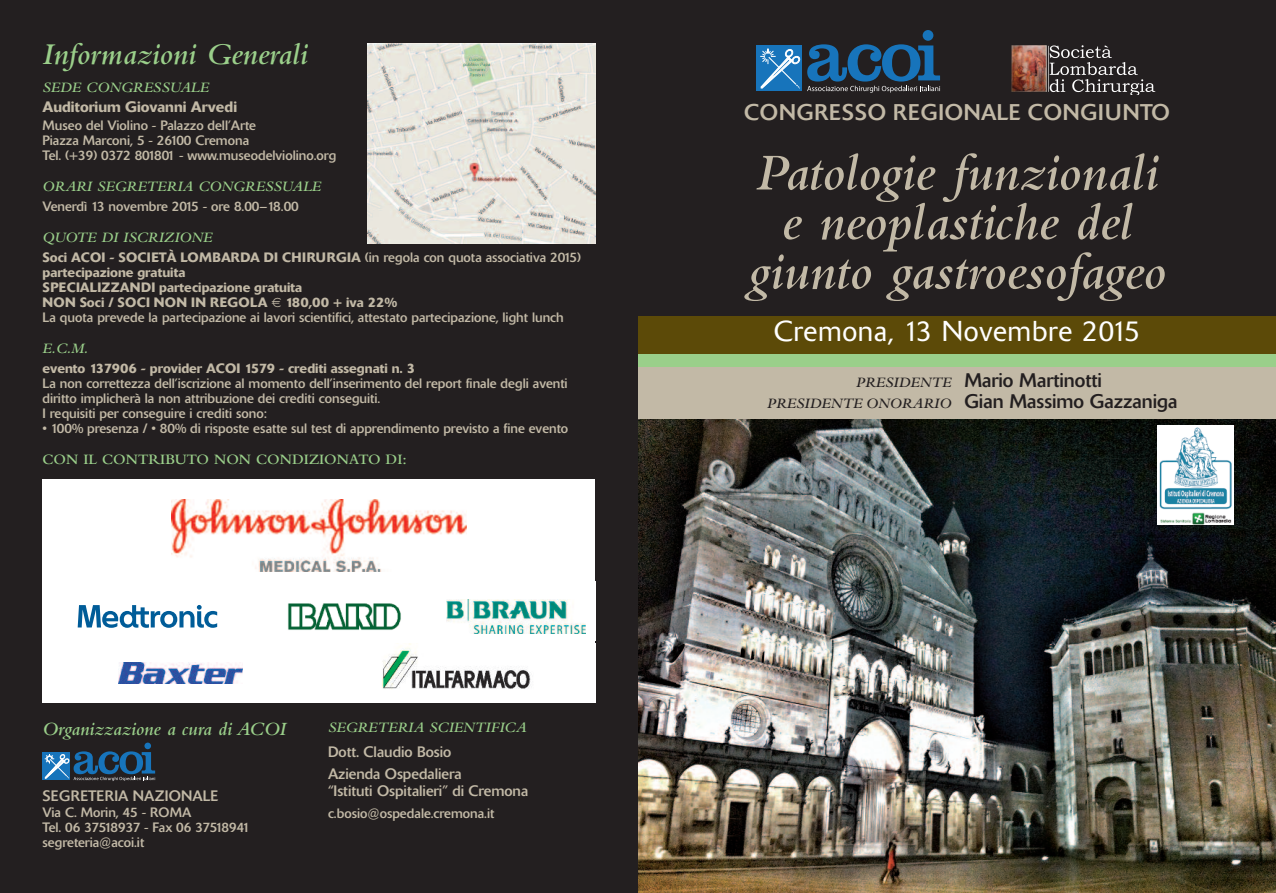
<style>
.page{position:relative;width:1276px;height:893px;background:#fff}
.page>*{position:absolute;margin:0;border:0;box-sizing:border-box;transform-origin:0 0}
.t1{font:italic 600 54px/49.5px "Bembo";color:#c2b9a6;text-align:center}
.t2{font:italic 600 31.5px "Bembo";color:#9acf8a}
.t3{font:300 28.5px "Delta";letter-spacing:.025em;color:#fff}
.t4{font:22.5px "Delta";letter-spacing:.035em;color:#c2b9a6}
.t5{font:19.5px/21px "Delta";color:#231f20}
.t6{font:italic 600 19.5px "Bembo";color:#9acf8a}
.t7{font:italic 600 15px "Bembo";color:#9acf8a}
.t8{font:15px/22.5px "Delta";color:#c2b9a6}
.t9{font:600 15px "Bembo";color:#9acf8a}
.t10{font:500 15px "Delta";color:#c2b9a6}
.t11{font:15px "Delta";letter-spacing:.02em;color:#c2b9a6}
.t12{font:13.5px/15px "Delta";color:#c2b9a6}
.t13{font:500 13.5px/15px "Delta";color:#c2b9a6}
.s1{font-weight:400}
.s2{font-family:"Bembo";font-weight:600;font-style:italic;font-size:15px}
</style>
<div class="page">
<div style="left:638px;top:351px;width:638px;height:17px;background:#9acf8a"></div>
<div style="left:638px;top:313px;width:638px;height:40px;background:#5c4a08"></div>
<div style="left:638px;top:0;width:638px;height:316px;background:#231f20"></div>
<div style="left:0;top:0;width:638px;height:893px;background:#231f20"></div>
<img style="left:638px;top:419px;width:638px;height:474px">
<div style="left:638px;top:367px;width:638px;height:52px;background:#c2b9a6"></div>
<div style="left:756px;top:46px;width:46px;height:45px;background:#1774bb"></div>
<svg style="left:760px;top:48px;width:41px;height:41px"></svg>
<svg style="left:807px;top:30px;width:133px;height:63px"></svg>
<img style="left:1048px;top:46px;width:11px;height:46px">
<div style="left:43px;top:752px;width:27px;height:28px;background:#1774bb"></div>
<svg style="left:44px;top:743px;width:112px;height:38px"></svg>
<img style="left:1157px;top:426px;width:76px;height:99px">
<img style="left:367px;top:44px;width:228px;height:200px">
<div style="left:43px;top:479px;width:552px;height:223px;background:#fff"></div>
<img style="left:172px;top:500px;width:294px;height:72px">
<img style="left:288px;top:603px;width:113px;height:27px">
<svg style="left:78px;top:605px;width:139px;height:23px"></svg>
<img style="left:446px;top:599px;width:139px;height:34px">
<div style="left:43px;top:643px;width:276px;height:60px;background:#fff"></div>
<img style="left:118px;top:663px;width:125px;height:20px">
<div style="left:320px;top:643px;width:275px;height:60px;background:#fff"></div>
<img style="left:382px;top:643px;width:149px;height:46px">
<h2 class="t2" style="left:43px;top:43px;width:267px">Informazioni Generali</h2>
<p class="t7" style="left:43px;top:82px;width:168px">SEDE CONGRESSUALE</p>
<p class="t10" style="left:43px;top:101px;width:196px">Auditorium Giovanni Arvedi</p>
<p class="t12" style="left:43px;top:119px;width:295px">Museo del Violino - Palazzo dell’Arte<br>Piazza Marconi, 5 - 26100 Cremona<br>Tel. (+39) 0372 801801 - www.museodelviolino.org</p>
<p class="t7" style="left:43px;top:181px;width:280px">ORARI SEGRETERIA CONGRESSUALE</p>
<p class="t12" style="left:43px;top:200px;width:258px">Venerdì 13 novembre 2015 - ore 8.00–18.00</p>
<p class="t7" style="left:43px;top:232px;width:171px">QUOTE DI ISCRIZIONE</p>
<p class="t13" style="left:43px;top:251px;width:540px">Soci ACOI - SOCIETÀ LOMBARDA DI CHIRURGIA <span class="s1">(in regola con quota associativa 2015) </span>partecipazione gratuita<br>SPECIALIZZANDI partecipazione gratuita<br>NON Soci / SOCI NON IN REGOLA</p>
<p class="t13" style="left:285px;top:296px;width:113px">180,00 + iva 22%</p>
<p class="t12" style="left:43px;top:311px;width:523px">La quota prevede la partecipazione ai lavori scientifici, attestato partecipazione, light lunch</p>
<p class="t7" style="left:43px;top:343px;width:47px">E.C.M.</p>
<p class="t13" style="left:43px;top:362px;width:374px">evento 137906 - provider ACOI 1579 - crediti assegnati n. 3</p>
<p class="t12" style="left:43px;top:377px;width:527px">La non correttezza dell’iscrizione al momento dell’inserimento del report finale degli aventi diritto implicherà la non attribuzione dei crediti conseguiti.<br>I requisiti per conseguire i crediti sono:</p>
<p class="t12" style="left:43px;top:422px;width:527px">• 100% presenza / • 80% di risposte esatte sul test di apprendimento previsto a fine evento</p>
<p class="t9" style="left:43px;top:454px;width:366px">CON IL CONTRIBUTO NON CONDIZIONATO DI:</p>
<h3 class="t6" style="left:43px;top:722px;width:245px">Organizzazione a cura di ACOI</h3>
<p class="t11" style="left:43px;top:790px;width:177px">SEGRETERIA NAZIONALE</p>
<p class="t12" style="left:43px;top:806px;width:209px">Via C. Morin, 45 - ROMA<br>Tel. 06 37518937 - Fax 06 37518941 segreteria@acoi.it</p>
<p class="t7" style="left:328px;top:722px;width:200px">SEGRETERIA SCIENTIFICA</p>
<p class="t8" style="left:328px;top:741px;width:135px">Dott. Claudio Bosio<br>Azienda Ospedaliera</p>
<p class="t8" style="left:328px;top:780px;width:202px">“Istituti Ospitalieri” di Cremona</p>
<p class="t12" style="left:328px;top:806px;width:168px">c.bosio@ospedale.cremona.it</p>
<h3 class="t4" style="left:744px;top:105px;width:427px">CONGRESSO REGIONALE CONGIUNTO</h3>
<h1 class="t1" style="left:748px;top:153px;width:419px">Patologie funzionali e neoplastiche del giunto gastroesofageo</h1>
<h3 class="t3" style="left:774px;top:321px;width:368px">Cremona, 13 Novembre 2015</h3>
<h3 class="t5" style="left:767px;top:372px;width:412px;text-indent:89px"><span class="s2">PRESIDENTE</span> Mario Martinotti<br><span class="s2">PRESIDENTE ONORARIO</span> Gian Massimo Gazzaniga</h3>
</div>
